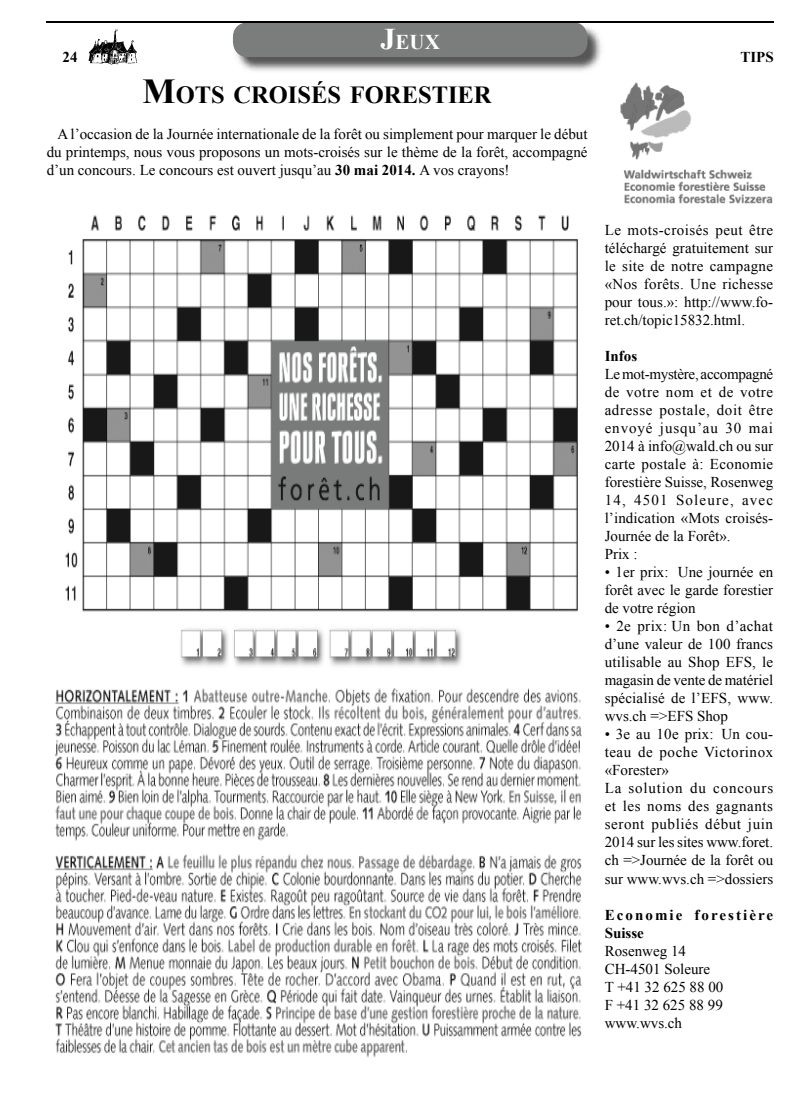
<style>
.page{position:relative;width:798px;height:1117px;background:#fff}
.page>*{position:absolute;margin:0;border:0;box-sizing:border-box;transform-origin:0 0}
.t1{font:700 24.5px "Times New Roman";color:#000}
.t2{font:700 21px "Times New Roman";color:#fff}
.t3{font:15px/18px "Times New Roman";color:#000;text-align:justify}
.t4{font:15px/18px "Times New Roman";letter-spacing:.035em;color:#000}
.t5{font:700 15px/18px "Times New Roman";letter-spacing:.12em;color:#000}
.s1{font-size:30px}
.s2{font-size:35px}
.s3{font-weight:700}
</style>
<div class="page">
<img style="left:233px;top:23px;width:368px;height:48px">
<div style="left:233px;top:22px;width:354px;height:35px;background:#7b7c7c;border-radius:15px"></div>
<img style="left:88px;top:29px;width:49px;height:36px">
<hr style="left:47px;top:22px;width:726px;height:1px;background:#000">
<img style="left:620px;top:82px;width:153px;height:122px">
<img style="left:55px;top:215px;width:527px;height:843px">
<h2 class="t2" style="left:380px;top:27px;width:61px"><span class="s1">J</span>EUX</h2>
<p class="t5" style="left:62px;top:47px;width:16px">24</p>
<p class="t5" style="left:740px;top:47px;width:35px">TIPS</p>
<h1 class="t1" style="left:142px;top:78px;width:350px"><span class="s2">M</span>OTS CROISÉS FORESTIER</h1>
<p class="t3" style="left:47px;top:125px;width:542px;text-indent:11px">A l’occasion de la Journée internationale de la forêt ou simplement pour marquer le début du printemps, nous vous proposons un mots-croisés sur le thème de la forêt, accompagné d’un concours. Le concours est ouvert jusqu’au <span class="s3">30 mai 2014.</span> A vos crayons!</p>
<p class="t3" style="left:604px;top:221px;width:170px">Le mots-croisés peut être téléchargé gratuitement sur le site de notre campagne «Nos forêts. Une richesse pour tous.»: http://www.fo&shy;ret.ch/topic15832.html.</p>
<p class="t5" style="left:604px;top:346px;width:34px">Infos</p>
<p class="t3" style="left:604px;top:365px;width:170px;text-align:left">Le mot-mystère, accompagné de votre nom et de votre adresse postale, doit être envoyé jusqu’au 30 mai<br>2014 à info@wald.ch ou sur carte postale à: Economie forestière Suisse, Rosenweg<br>14, 4501 Soleure, avec l’indication «Mots croisés-<br>Journée de la Forêt».<br>Prix :</p>
<p class="t3" style="left:604px;top:563px;width:170px">• 1er prix: Une journée en forêt avec le garde forestier de votre région</p>
<p class="t3" style="left:604px;top:617px;width:170px">• 2e prix: Un bon d’achat d’une valeur de 100 francs utilisable au Shop EFS, le magasin de vente de matériel spécialisé de l’EFS, www. wvs.ch =&gt;EFS Shop</p>
<p class="t4" style="left:604px;top:725px;width:170px">• 3e au 10e prix: Un cou&shy;teau de poche Victorinox «Forester»<br>La solution du concours et les noms des gagnants seront publiés début juin<br>2014 sur les sites www.foret. ch =&gt;Journée de la forêt ou sur www.wvs.ch =&gt;dossiers</p>
<p class="t5" style="left:604px;top:904px;width:170px">Economie forestière<br>Suisse</p>
<p class="t3" style="left:604px;top:941px;width:120px;text-align:left">Rosenweg 14<br>CH-4501 Soleure<br>T +41 32 625 88 00<br>F +41 32 625 88 99 www.wvs.ch</p>
</div>
